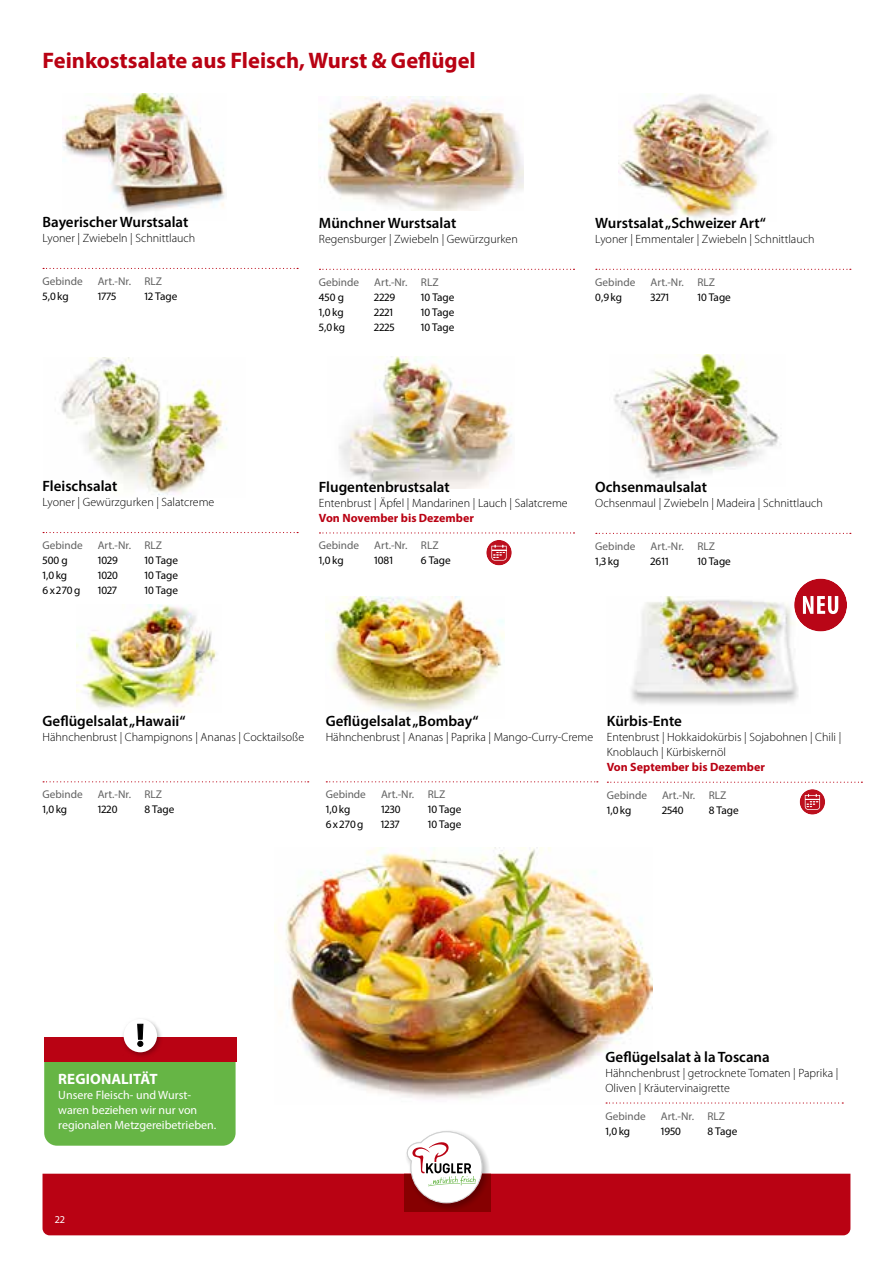
<style>
.page{position:relative;width:893px;height:1263px;background:#fff}
.page>*{position:absolute;margin:0;border:0;box-sizing:border-box;transform-origin:0 0}
.t1{font:700 22.5px "Myriad Pro";color:#b90213}
.t2{font:600 15px "Myriad Pro";color:#000}
.t3{font:700 15px "Myriad Pro";color:#fff}
.t4{font:300 12px/15px "Myriad Pro";color:#000}
.t5{font:12px/15px "Myriad Pro";color:#fff}
.t6{font:700 12px "Myriad Pro";color:#b90213}
.t7{font:11.25px "Myriad Pro";color:#000}
.t8{font:11.25px "Myriad Pro";color:#616161}
.t9{font:10.5px "Myriad Pro";color:#fff}
</style>
<div class="page">
<img style="left:275px;top:848px;width:378px;height:256px">
<svg style="left:43px;top:268px;width:255px;height:1px"></svg>
<img style="left:63px;top:93px;width:162px;height:120px">
<svg style="left:319px;top:269px;width:255px;height:1px"></svg>
<img style="left:319px;top:96px;width:204px;height:115px">
<svg style="left:596px;top:269px;width:255px;height:1px"></svg>
<img style="left:618px;top:94px;width:151px;height:126px">
<svg style="left:43px;top:532px;width:255px;height:1px"></svg>
<img style="left:61px;top:357px;width:166px;height:138px">
<svg style="left:319px;top:532px;width:255px;height:1px"></svg>
<img style="left:339px;top:356px;width:173px;height:132px">
<div style="left:486px;top:540px;width:26px;height:25px;background:#bc101e;border-radius:50%"></div>
<svg style="left:491px;top:545px;width:16px;height:16px"></svg>
<svg style="left:596px;top:533px;width:255px;height:1px"></svg>
<img style="left:613px;top:355px;width:168px;height:127px">
<svg style="left:43px;top:781px;width:266px;height:1px"></svg>
<img style="left:77px;top:604px;width:140px;height:108px">
<svg style="left:606px;top:1102px;width:237px;height:1px"></svg>
<svg style="left:607px;top:782px;width:255px;height:1px"></svg>
<img style="left:631px;top:596px;width:180px;height:109px">
<svg style="left:800px;top:789px;width:25px;height:26px"></svg>
<svg style="left:805px;top:794px;width:15px;height:16px"></svg>
<svg style="left:326px;top:781px;width:272px;height:1px"></svg>
<img style="left:326px;top:596px;width:178px;height:117px">
<div style="left:44px;top:1062px;width:192px;height:84px;background:#66b545"></div>
<div style="left:44px;top:1037px;width:192px;height:25px;background:#b90213"></div>
<div style="left:121px;top:1016px;width:42px;height:42px;background:#000;opacity:.3"></div>
<div style="left:124px;top:1019px;width:33px;height:33px;background:#fff;border-radius:50%"></div>
<svg style="left:137px;top:1024px;width:6px;height:23px"></svg>
<div style="left:794px;top:579px;width:53px;height:52px;background:#b90617;border-radius:50%"></div>
<svg style="left:803px;top:596px;width:35px;height:18px"></svg>
<div style="left:43px;top:1174px;width:807px;height:61px;background:#b90213"></div>
<svg style="left:405px;top:1149px;width:85px;height:62px"></svg>
<svg style="left:407px;top:1131px;width:75px;height:72px"></svg>
<h1 class="t1" style="left:43px;top:46px;width:435px">Feinkostsalate aus Fleisch, Wurst &amp; Geflügel</h1>
<p class="t2" style="left:43px;top:213px;width:147px">Bayerischer Wurstsalat</p>
<p class="t4" style="left:43px;top:231px;width:154px">Lyoner | Zwiebeln | Schnittlauch</p>
<p class="t8" style="left:43px;top:274px;width:42px">Gebinde</p>
<p class="t8" style="left:98px;top:274px;width:66px">Art.-Nr. RLZ</p>
<p class="t7" style="left:43px;top:289px;width:28px">5,0kg</p>
<p class="t7" style="left:98px;top:289px;width:20px">1775</p>
<p class="t7" style="left:145px;top:289px;width:34px">12 Tage</p>
<p class="t2" style="left:319px;top:213px;width:139px">Münchner Wurstsalat</p>
<p class="t4" style="left:319px;top:232px;width:200px">Regensburger | Zwiebeln | Gewürzgurken</p>
<p class="t8" style="left:319px;top:275px;width:42px">Gebinde</p>
<p class="t8" style="left:374px;top:275px;width:66px">Art.-Nr. RLZ</p>
<p class="t7" style="left:319px;top:290px;width:27px">450 g</p>
<p class="t7" style="left:374px;top:290px;width:23px">2229</p>
<p class="t7" style="left:421px;top:290px;width:35px">10 Tage</p>
<p class="t7" style="left:319px;top:305px;width:26px">1,0kg</p>
<p class="t7" style="left:374px;top:305px;width:21px">2221</p>
<p class="t7" style="left:421px;top:305px;width:35px">10 Tage</p>
<p class="t7" style="left:319px;top:320px;width:28px">5,0kg</p>
<p class="t7" style="left:374px;top:320px;width:22px">2225</p>
<p class="t7" style="left:421px;top:320px;width:35px">10 Tage</p>
<p class="t2" style="left:595px;top:213px;width:172px">Wurstsalat „Schweizer Art“</p>
<p class="t4" style="left:595px;top:232px;width:221px">Lyoner | Emmentaler | Zwiebeln | Schnittlauch</p>
<p class="t8" style="left:595px;top:275px;width:42px">Gebinde</p>
<p class="t8" style="left:651px;top:275px;width:66px">Art.-Nr. RLZ</p>
<p class="t7" style="left:595px;top:290px;width:28px">0,9kg</p>
<p class="t7" style="left:651px;top:290px;width:20px">3271</p>
<p class="t7" style="left:697px;top:290px;width:35px">10 Tage</p>
<p class="t2" style="left:43px;top:477px;width:76px">Fleischsalat</p>
<p class="t4" style="left:43px;top:495px;width:173px">Lyoner | Gewürzgurken | Salatcreme</p>
<p class="t8" style="left:43px;top:538px;width:42px">Gebinde</p>
<p class="t8" style="left:98px;top:538px;width:66px">Art.-Nr. RLZ</p>
<p class="t7" style="left:43px;top:553px;width:27px">500 g</p>
<p class="t7" style="left:98px;top:553px;width:22px">1029</p>
<p class="t7" style="left:145px;top:553px;width:35px">10 Tage</p>
<p class="t7" style="left:43px;top:568px;width:26px">1,0kg</p>
<p class="t7" style="left:98px;top:568px;width:22px">1020</p>
<p class="t7" style="left:145px;top:568px;width:35px">10 Tage</p>
<p class="t7" style="left:42px;top:583px;width:39px">6x270g</p>
<p class="t7" style="left:98px;top:583px;width:21px">1027</p>
<p class="t7" style="left:145px;top:583px;width:35px">10 Tage</p>
<p class="t2" style="left:319px;top:477px;width:132px">Flugentenbrustsalat</p>
<p class="t4" style="left:319px;top:495px;width:250px">Entenbrust | Äpfel | Mandarinen | Lauch | Salatcreme</p>
<p class="t6" style="left:319px;top:510px;width:157px">Von November bis Dezember</p>
<p class="t8" style="left:319px;top:539px;width:42px">Gebinde</p>
<p class="t8" style="left:374px;top:539px;width:66px">Art.-Nr. RLZ</p>
<p class="t7" style="left:319px;top:554px;width:26px">1,0kg</p>
<p class="t7" style="left:374px;top:554px;width:20px">1081</p>
<p class="t7" style="left:421px;top:554px;width:31px">6 Tage</p>
<p class="t2" style="left:595px;top:477px;width:113px">Ochsenmaulsalat</p>
<p class="t4" style="left:595px;top:496px;width:229px">Ochsenmaul | Zwiebeln | Madeira | Schnittlauch</p>
<p class="t8" style="left:595px;top:539px;width:42px">Gebinde</p>
<p class="t8" style="left:651px;top:539px;width:66px">Art.-Nr. RLZ</p>
<p class="t7" style="left:595px;top:554px;width:26px">1,3 kg</p>
<p class="t7" style="left:651px;top:554px;width:20px">2611</p>
<p class="t7" style="left:697px;top:554px;width:35px">10 Tage</p>
<p class="t2" style="left:43px;top:711px;width:145px">Geflügelsalat „Hawaii“</p>
<p class="t4" style="left:43px;top:729px;width:263px">Hähnchenbrust | Champignons | Ananas | Cocktailsoße</p>
<p class="t8" style="left:43px;top:788px;width:42px">Gebinde</p>
<p class="t8" style="left:98px;top:788px;width:66px">Art.-Nr. RLZ</p>
<p class="t7" style="left:43px;top:803px;width:26px">1,0kg</p>
<p class="t7" style="left:98px;top:803px;width:21px">1220</p>
<p class="t7" style="left:145px;top:803px;width:31px">8 Tage</p>
<p class="t2" style="left:326px;top:711px;width:155px">Geflügelsalat „Bombay“</p>
<p class="t4" style="left:326px;top:729px;width:269px">Hähnchenbrust | Ananas | Paprika | Mango-Curry-Creme</p>
<p class="t8" style="left:326px;top:788px;width:42px">Gebinde</p>
<p class="t8" style="left:381px;top:788px;width:66px">Art.-Nr. RLZ</p>
<p class="t7" style="left:326px;top:803px;width:26px">1,0kg</p>
<p class="t7" style="left:381px;top:803px;width:21px">1230</p>
<p class="t7" style="left:428px;top:803px;width:35px">10 Tage</p>
<p class="t7" style="left:326px;top:818px;width:39px">6x270g</p>
<p class="t7" style="left:381px;top:818px;width:20px">1237</p>
<p class="t7" style="left:428px;top:818px;width:35px">10 Tage</p>
<p class="t2" style="left:607px;top:711px;width:77px">Kürbis-Ente</p>
<p class="t4" style="left:607px;top:730px;width:236px">Entenbrust | Hokkaidokürbis | Sojabohnen | Chili |<br>Knoblauch | Kürbiskernöl</p>
<p class="t6" style="left:607px;top:759px;width:160px">Von September bis Dezember</p>
<p class="t8" style="left:607px;top:788px;width:42px">Gebinde</p>
<p class="t8" style="left:662px;top:788px;width:66px">Art.-Nr. RLZ</p>
<p class="t7" style="left:607px;top:803px;width:26px">1,0kg</p>
<p class="t7" style="left:662px;top:803px;width:23px">2540</p>
<p class="t7" style="left:709px;top:803px;width:31px">8 Tage</p>
<p class="t3" style="left:58px;top:1069px;width:101px">REGIONALITÄT</p>
<p class="t5" style="left:58px;top:1087px;width:160px">Unsere Fleisch- und Wurst&shy;waren beziehen wir nur von regionalen Metzgereibetrieben.</p>
<p class="t9" style="left:55px;top:1212px;width:11px">22</p>
<p class="t2" style="left:605px;top:1047px;width:166px">Geflügelsalat à la Toscana</p>
<p class="t4" style="left:605px;top:1065px;width:234px">Hähnchenbrust | getrocknete Tomaten | Paprika |<br>Oliven | Kräutervinaigrette</p>
<p class="t8" style="left:605px;top:1109px;width:42px">Gebinde</p>
<p class="t8" style="left:661px;top:1109px;width:66px">Art.-Nr. RLZ</p>
<p class="t7" style="left:605px;top:1124px;width:26px">1,0kg</p>
<p class="t7" style="left:661px;top:1124px;width:22px">1950</p>
<p class="t7" style="left:708px;top:1124px;width:31px">8 Tage</p>
</div>
